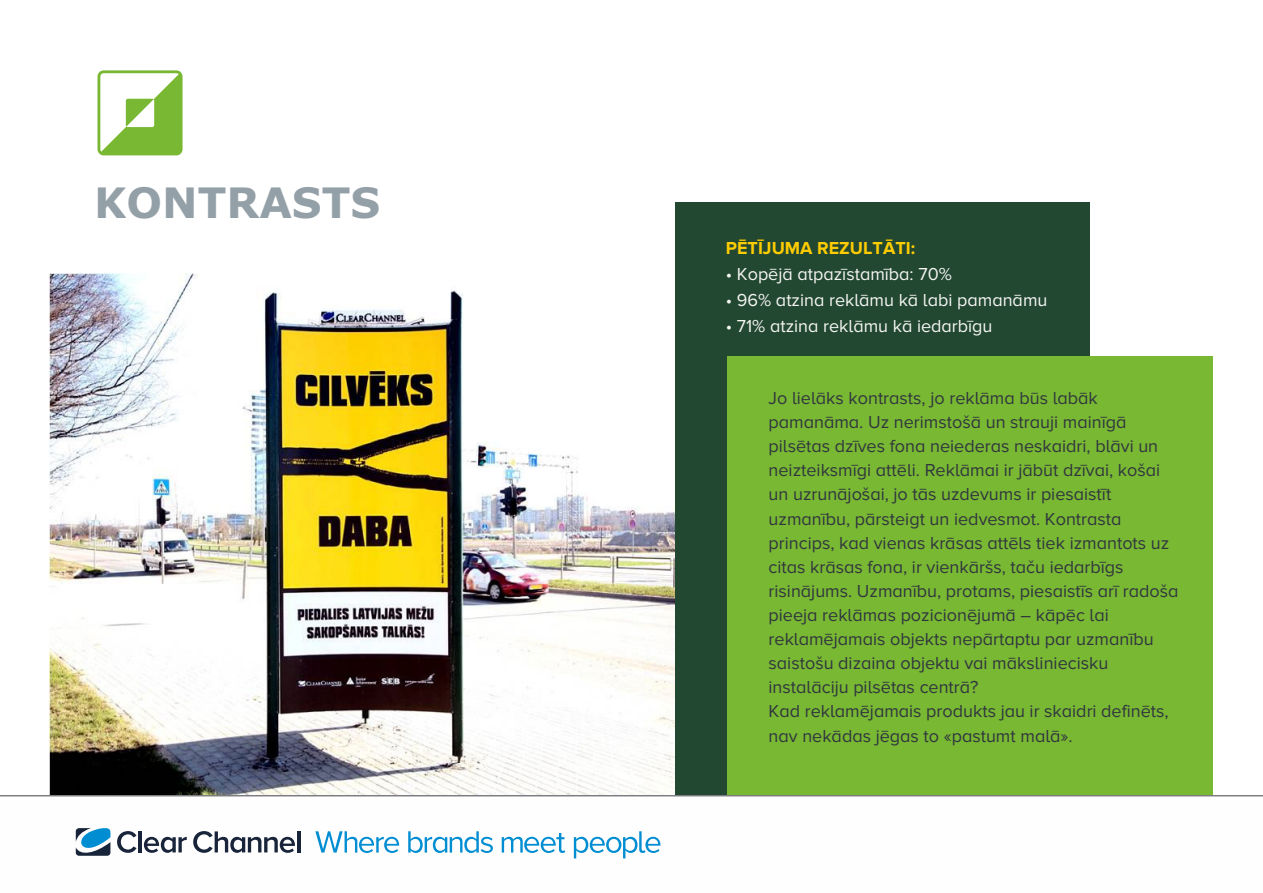
<style>
.page{position:relative;width:1263px;height:893px;background:#fff}
.page>*{position:absolute;margin:0;border:0;box-sizing:border-box;transform-origin:0 0}
.t1{font:700 42px "Verdana";color:#94a0a7}
.t2{font:18px/24.2px "Proxima Alt LV";color:#31363e}
.t3{font:18px "Proxima Alt LV";color:#f5f5f2}
.t4{font:700 18px "Proxima Alt LV";color:#fecc00}
</style>
<div class="page">
<img style="left:50px;top:274px;width:625px;height:521px">
<div style="left:675px;top:202px;width:414px;height:598px;background:#224831"></div>
<div style="left:727px;top:357px;width:486px;height:439px;background:#78b833"></div>
<div style="left:0;top:796px;width:1263px;height:97px;background:#fefefe"></div>
<svg style="left:117px;top:831px;width:20px;height:22px"></svg>
<hr style="left:139px;top:831px;width:3px;height:21px;background:#182439">
<svg style="left:144px;top:837px;width:43px;height:16px"></svg>
<svg style="left:193px;top:831px;width:102px;height:22px"></svg>
<hr style="left:297px;top:831px;width:3px;height:21px;background:#182439">
<svg style="left:75px;top:828px;width:35px;height:28px"></svg>
<svg style="left:315px;top:831px;width:345px;height:27px"></svg>
<hr style="left:0;top:795px;width:1263px;height:1px;background:#414248">
<svg style="left:97px;top:70px;width:86px;height:85px"></svg>
<h1 class="t1" style="left:94px;top:186px;width:288px">KONTRASTS</h1>
<p class="t4" style="left:726px;top:239px;width:191px">PĒTĪJUMA REZULTĀTI:</p>
<p class="t3" style="left:726px;top:266px;width:228px">• Kopējā atpazīstamība: 70%</p>
<p class="t3" style="left:726px;top:292px;width:323px">• 96% atzina reklāmu kā labi pamanāmu</p>
<p class="t3" style="left:726px;top:318px;width:268px">• 71% atzina reklāmu kā iedarbīgu</p>
<p class="t2" style="left:769px;top:387px;width:411px">Jo lielāks kontrasts, jo reklāma būs labāk pamanāma. Uz nerimstošā un strauji mainīgā pilsētas dzīves fona neiederas neskaidri, blāvi un neizteiksmīgi attēli. Reklāmai ir jābūt dzīvai, košai un uzrunājošai, jo tās uzdevums ir piesaistīt uzmanību, pārsteigt un iedvesmot. Kontrasta princips, kad vienas krāsas attēls tiek izmantots uz citas krāsas fona, ir vienkāršs, taču iedarbīgs risinājums. Uzmanību, protams, piesaistīs arī radoša pieeja reklāmas pozicionējumā – kāpēc lai reklamējamais objekts nepārtaptu par uzmanību saistošu dizaina objektu vai māksliniecisku instalāciju pilsētas centrā?<br>Kad reklamējamais produkts jau ir skaidri definēts, nav nekādas jēgas to «pastumt malā».</p>
</div>
